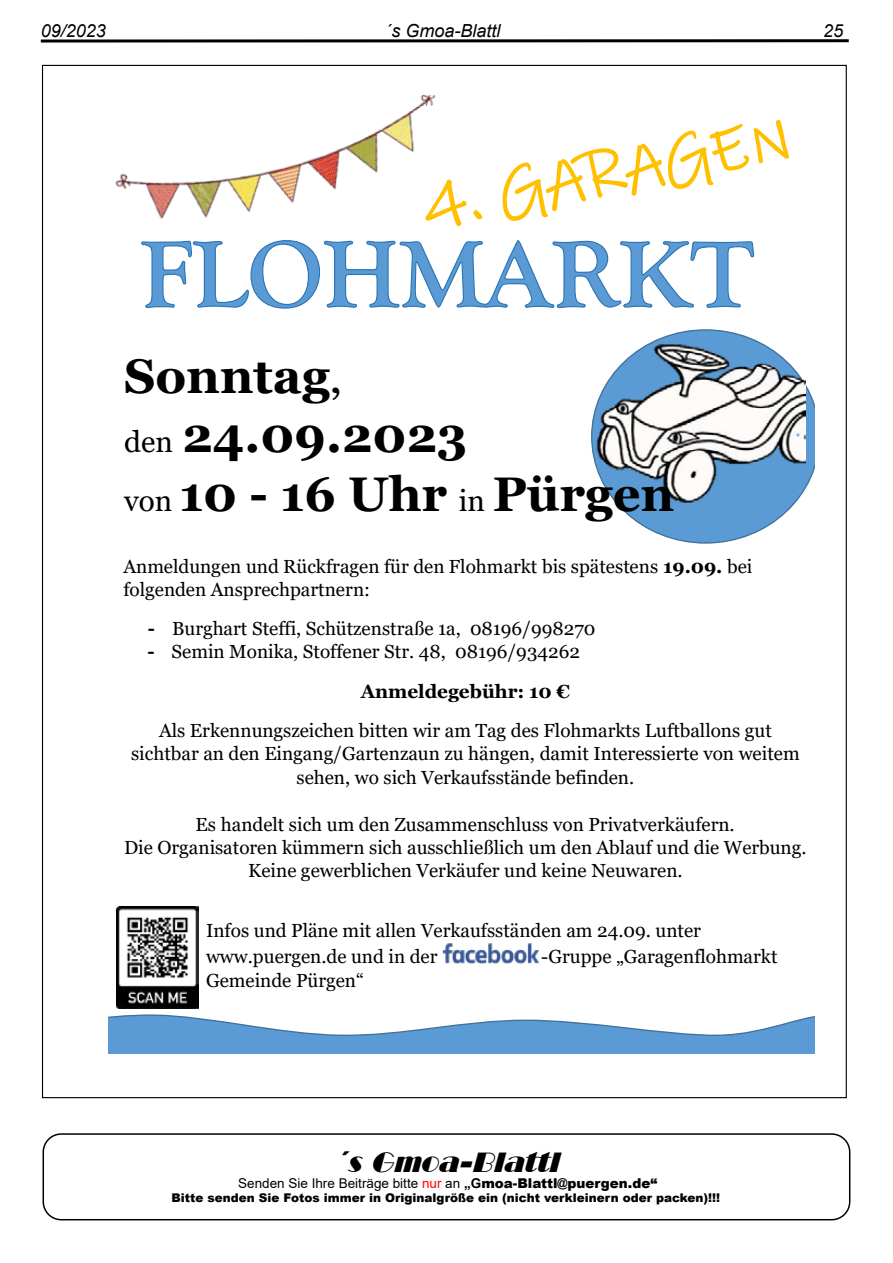
<style>
.page{position:relative;width:893px;height:1263px;background:#fff}
.page>*{position:absolute;margin:0;border:0;box-sizing:border-box;transform-origin:0 0}
.t1{font:700 48.6px/59.2px "Georgia";color:#000}
.t2{font:italic 27px "Broadway BT";color:#000}
.t3{font:18.9px/23.1px "Georgia";color:#000}
.t4{font:italic 18px "Arial";color:#000}
.t5{font:13.5px "Arial";color:#000}
.t6{font:900 12px "Arial";color:#000}
.s1{font-size:35.1px}
.s2{font-weight:400;font-size:29.7px}
.s3{font-weight:700}
.s4{color:#f00}
.s5{font-weight:900}
</style>
<div class="page">
<svg style="left:41px;top:39px;width:808px;height:4px;background:#3f3f3f"></svg>
<img style="left:116px;top:906px;width:82px;height:102px">
<svg style="left:805px;top:379px;width:9px;height:111px"></svg>
<img style="left:591px;top:339px;width:214px;height:205px">
<svg style="left:513px;top:120px;width:276px;height:50px"></svg>
<svg style="left:145px;top:170px;width:610px;height:215px"></svg>
<img style="left:115px;top:95px;width:349px;height:184px">
<svg style="left:108px;top:1014px;width:706px;height:39px"></svg>
<img style="left:442px;top:943px;width:97px;height:20px">
<div style="left:43px;top:1133px;width:807px;height:87px;border:2px solid #000;border-radius:18px"></div>
<svg style="left:41px;top:90px;width:2px;height:10px"></svg>
<p class="t4" style="left:41px;top:19px;width:67px">09/2023</p>
<p class="t4" style="left:385px;top:19px;width:117px">´s Gmoa-Blattl</p>
<p class="t4" style="left:823px;top:19px;width:22px">25</p>
<h1 class="t1" style="left:124px;top:346px;width:552px">Sonntag<span class="s1">,<br></span><span class="s2">den</span> 24.09.2023<br><span class="s2">von</span> 10 - 16 Uhr <span class="s2">in</span> Pürgen</h1>
<p class="t3" style="left:123px;top:555px;width:630px">Anmeldungen und Rückfragen für den Flohmarkt bis spätestens <span class="s3">19.09.</span> bei folgenden Ansprechpartnern:</p>
<p class="t3" style="left:148px;top:618px;width:449px"><span class="s3">-</span> Burghart Steffi, Schützenstraße 1a, 08196/998270</p>
<p class="t3" style="left:361px;top:633px;width:221px;line-height:39.3px;text-indent:-213px"><span class="s3">-</span> Semin Monika, Stoffener Str. 48, 08196/934262<br><span class="s3">Anmeldegebühr: 10 €</span></p>
<p class="t3" style="left:131px;top:719px;width:670px;text-align:center">Als Erkennungszeichen bitten wir am Tag des Flohmarkts Luftballons gut sichtbar an den Eingang/Gartenzaun zu hängen, damit Interessierte von weitem sehen, wo sich Verkaufsstände befinden.</p>
<p class="t3" style="left:124px;top:813px;width:684px;text-align:center">Es handelt sich um den Zusammenschluss von Privatverkäufern.<br>Die Organisatoren kümmern sich ausschließlich um den Ablauf und die Werbung.<br>Keine gewerblichen Verkäufer und keine Neuwaren.</p>
<p class="t3" style="left:206px;top:917px;width:496px;line-height:26.4px">Infos und Pläne mit allen Verkaufsständen am 24.09. unter www.puergen.de und in der</p>
<p class="t3" style="left:541px;top:945px;width:238px">-Gruppe „Garagenflohmarkt</p>
<p class="t3" style="left:206px;top:969px;width:159px">Gemeinde Pürgen“</p>
<h2 class="t2" style="left:333px;top:1145px;width:235px">´sGmoa-Blattl</h2>
<p class="t5" style="left:238px;top:1174px;width:421px">Senden Sie Ihre Beiträge bitte <span class="s4">nur</span> an <span class="s3">„G</span><span class="s5">moa-Blattl@puergen.de“</span></p>
<p class="t6" style="left:171px;top:1189px;width:550px">Bitte senden Sie Fotos immer in Originalgröße ein (nicht verkleinern oder packen)!!!</p>
</div>
